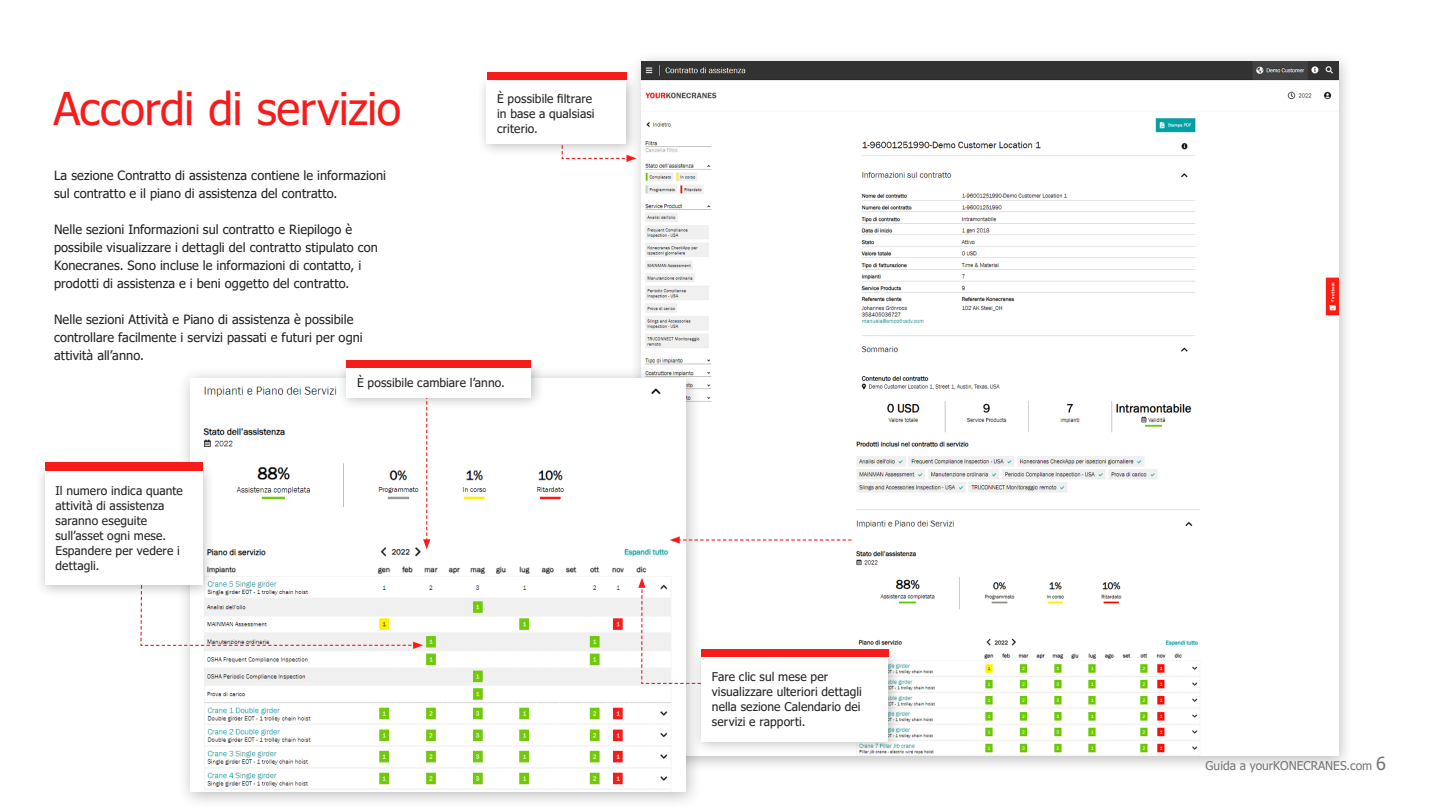
<style>
.page{position:relative;width:1440px;height:810px;background:#fff}
.page>*{position:absolute;margin:0;border:0;box-sizing:border-box;transform-origin:0 0}
.Headline_Inside{font:45px "Tahoma";letter-spacing:-.01em;color:#f71c1c}
.Body_copy{font:12.75px/18px "Tahoma";letter-spacing:.005em;color:#231f20}
.Box_text{font:12px/15px "Tahoma";letter-spacing:.01em;color:#231f20}
.t1{font:12px "Tahoma";color:#75787b}
.s1{font-size:18px}
</style>
<div class="page">
<div style="left:629px;top:51px;width:724px;height:722px;background:#231f20;opacity:.3"></div>
<img style="left:642px;top:62px;width:696px;height:694px">
<div style="left:177px;top:366px;width:525px;height:444px;background:#231f20;opacity:.3"></div>
<img style="left:191px;top:378px;width:495px;height:414px">
<svg style="left:423px;top:411px;width:7px;height:138px"></svg>
<div style="left:337px;top:358px;width:207px;height:53px;background:#231f20;opacity:.3"></div>
<div style="left:347px;top:368px;width:184px;height:30px;background:#fff"></div>
<div style="left:347px;top:360px;width:184px;height:8px;background:#f71c1c"></div>
<svg style="left:561px;top:157px;width:75px;height:5px"></svg>
<div style="left:477px;top:72px;width:162px;height:85px;background:#231f20;opacity:.3"></div>
<div style="left:487px;top:82px;width:139px;height:62px;background:#fff"></div>
<div style="left:487px;top:72px;width:139px;height:8px;background:#f71c1c"></div>
<svg style="left:670px;top:536px;width:181px;height:8px"></svg>
<svg style="left:638px;top:578px;width:97px;height:107px"></svg>
<div style="left:691px;top:647px;width:210px;height:108px;background:#231f20;opacity:.3"></div>
<div style="left:701px;top:657px;width:187px;height:84px;background:#fff"></div>
<div style="left:701px;top:649px;width:187px;height:8px;background:#f71c1c"></div>
<svg style="left:140px;top:580px;width:283px;height:69px"></svg>
<div style="left:35px;top:461px;width:180px;height:137px;background:#231f20;opacity:.3"></div>
<div style="left:45px;top:471px;width:157px;height:114px;background:#fff"></div>
<div style="left:45px;top:462px;width:157px;height:9px;background:#f71c1c"></div>
<p class="Headline_Inside" style="left:53px;top:79px;width:349px">Accordi di servizio</p>
<p class="Body_copy" style="left:54px;top:167px;width:333px">La sezione Contratto di assistenza contiene le informazioni sul contratto e il piano di assistenza del contratto.</p>
<p class="Body_copy" style="left:54px;top:221px;width:325px">Nelle sezioni Informazioni sul contratto e Riepilogo è possibile visualizzare i dettagli del contratto stipulato con Konecranes. Sono incluse le informazioni di contatto, i prodotti di assistenza e i beni oggetto del contratto.</p>
<p class="Body_copy" style="left:54px;top:311px;width:310px">Nelle sezioni Attività e Piano di assistenza è possibile controllare facilmente i servizi passati e futuri per ogni attività all’anno.</p>
<p class="Box_text" style="left:497px;top:91px;width:99px">È possibile filtrare in base a qualsiasi criterio.</p>
<p class="Box_text" style="left:56px;top:484px;width:129px">Il numero indica quante attività di assistenza saranno eseguite sull’asset ogni mese.<br>Espandere per vedere i dettagli.</p>
<p class="Box_text" style="left:357px;top:376px;width:149px">È possibile cambiare l’anno.</p>
<p class="Box_text" style="left:712px;top:670px;width:152px">Fare clic sul mese per visualizzare ulteriori dettagli nella sezione Calendario dei servizi e rapporti.</p>
<p class="t1" style="left:1205px;top:757px;width:182px">Guida a yourKONECRANES.com <span class="s1">6</span></p>
</div>
